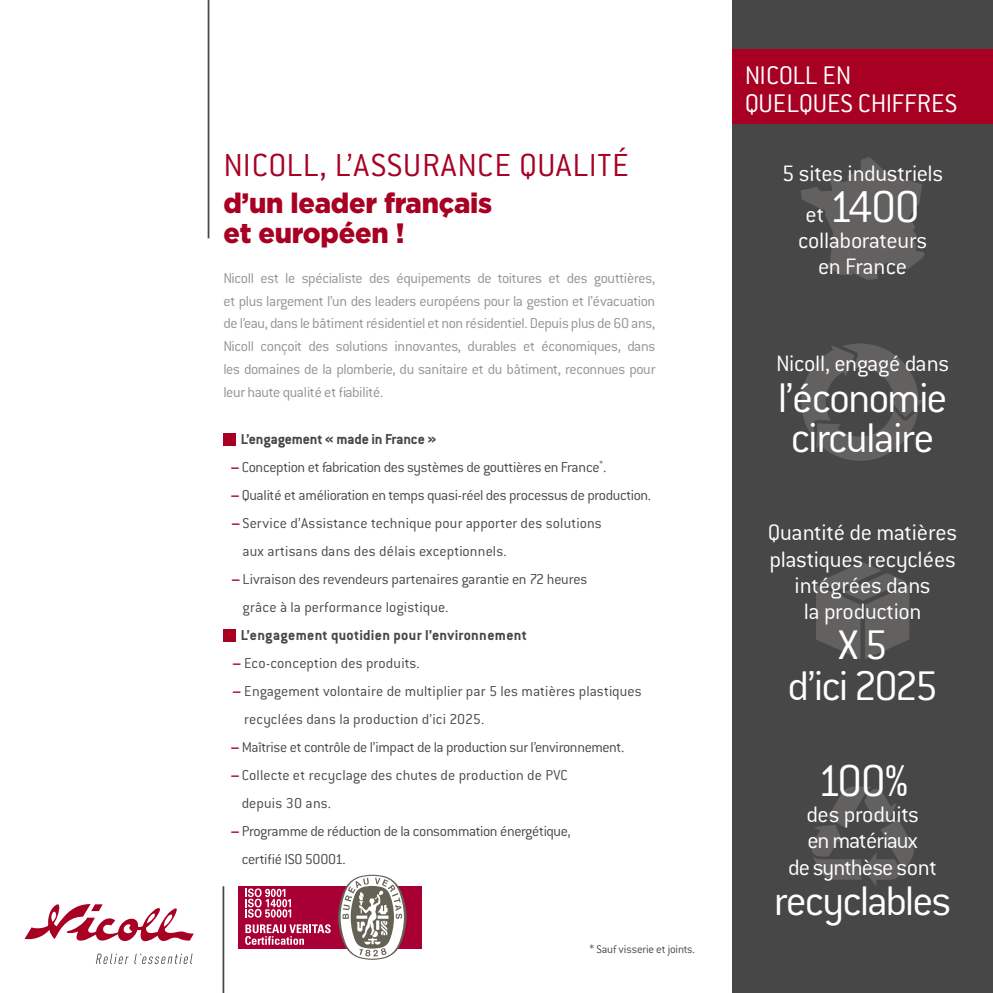
<style>
.page{position:relative;width:993px;height:993px;background:#fff}
.page>*{position:absolute;margin:0;border:0;box-sizing:border-box;transform-origin:0 0}
.t1{font:300 49px "Conduit ITC";letter-spacing:-.035em;color:#fff}
.t2{font:300 45.5px/40.2px "Conduit ITC";letter-spacing:-.045em;color:#fff}
.t3{font:300 35px "Conduit ITC";letter-spacing:.025em;color:#a80023}
.t4{font:900 28px/29.8px "Gotham";letter-spacing:-.01em;color:#a80023}
.t5{font:300 28px/28px "Conduit ITC";color:#fff}
.t6{font:300 24.5px/26.2px "Conduit ITC";letter-spacing:-.015em;color:#fff;text-align:center}
.t7{font:300 15.75px/28px "Conduit ITC";color:#474747}
.t8{font:300 15.75px/22.8px "Conduit ITC";letter-spacing:-.025em;color:#95918f;text-align:justify}
.t9{font:300 15.75px/28px "Conduit ITC";letter-spacing:-.025em;color:#474747}
.t10{font:700 15.75px "Conduit ITC";letter-spacing:.02em;color:#474747}
.t11{font:700 15.75px "Conduit ITC";letter-spacing:-.01em;color:#474747}
.t12{font:300 12.25px "Conduit ITC";letter-spacing:-.01em;color:#474747}
.s1{font-weight:700;color:#a80023}
.s2{font-size:24.5px}
</style>
<div class="page">
<div style="left:732px;top:0;width:260px;height:992px;background:#474747"></div>
<div style="left:238px;top:885px;width:184px;height:63px;background:#a80035"></div>
<svg style="left:245px;top:924px;width:85px;height:20px"></svg>
<svg style="left:338px;top:874px;width:68px;height:85px"></svg>
<svg style="left:245px;top:888px;width:46px;height:29px"></svg>
<hr style="left:207px;top:0;width:2px;height:238px;background:#474747">
<div style="left:732px;top:50px;width:260px;height:74px;background:#a80023"></div>
<svg style="left:801px;top:157px;width:123px;height:123px"></svg>
<svg style="left:816px;top:562px;width:93px;height:97px"></svg>
<svg style="left:811px;top:786px;width:103px;height:100px"></svg>
<hr style="left:222px;top:885px;width:2px;height:107px;background:#474747">
<svg style="left:801px;top:343px;width:122px;height:117px"></svg>
<svg style="left:96px;top:953px;width:96px;height:10px"></svg>
<svg style="left:25px;top:904px;width:169px;height:38px"></svg>
<div style="left:223px;top:432px;width:13px;height:13px;background:#a80023"></div>
<div style="left:223px;top:628px;width:13px;height:13px;background:#a80023"></div>
<h3 class="t3" style="left:223px;top:146px;width:407px">NICOLL, L’ASSURANCE QUALITÉ</h3>
<h3 class="t4" style="left:223px;top:188px;width:270px">d’un leader français et européen !</h3>
<p class="t8" style="left:223px;top:266px;width:433px">Nicoll est le spécialiste des équipements de toitures et des gouttières, et plus largement l’un des leaders européens pour la gestion et l’évacuation de l’eau, dans le bâtiment résidentiel et non résidentiel. Depuis plus de 60 ans, Nicoll conçoit des solutions innovantes, durables et économiques, dans les domaines de la plomberie, du sanitaire et du bâtiment, reconnues pour leur haute qualité et fiabilité.</p>
<p class="t11" style="left:241px;top:429px;width:197px">L’engagement « made in France »</p>
<p class="t9" style="left:231px;top:453px;width:376px"><span class="s1">–</span> Conception et fabrication des systèmes de gouttières en France<sup>*</sup>.</p>
<p class="t9" style="left:231px;top:481px;width:421px"><span class="s1">–</span> Qualité et amélioration en temps quasi-réel des processus de production.</p>
<p class="t7" style="left:242px;top:509px;width:360px;text-indent:-11px"><span class="s1">–</span> Service d’Assistance technique pour apporter des solutions aux artisans dans des délais exceptionnels.</p>
<p class="t7" style="left:242px;top:565px;width:346px;text-indent:-11px"><span class="s1">–</span> Livraison des revendeurs partenaires garantie en 72 heures grâce à la performance logistique.</p>
<p class="t10" style="left:241px;top:625px;width:287px">L’engagement quotidien pour l’environnement</p>
<p class="t7" style="left:233px;top:649px;width:188px"><span class="s1">–</span> Eco-conception des produits.</p>
<p class="t7" style="left:244px;top:677px;width:399px;text-indent:-11px"><span class="s1">–</span> Engagement volontaire de multiplier par 5 les matières plastiques recyclées dans la production d’ici 2025.</p>
<p class="t9" style="left:231px;top:733px;width:394px"><span class="s1">–</span> Maîtrise et contrôle de l’impact de la production sur l’environnement.</p>
<p class="t7" style="left:242px;top:761px;width:327px;text-indent:-10px"><span class="s1">–</span> Collecte et recyclage des chutes de production de PVC depuis 30 ans.</p>
<p class="t9" style="left:242px;top:817px;width:330px;text-indent:-10px"><span class="s1">–</span> Programme de réduction de la consommation énergétique, certifié ISO 50001.</p>
<p class="t12" style="left:589px;top:942px;width:107px">* Sauf visserie et joints.</p>
<h3 class="t5" style="left:744px;top:61px;width:214px">NICOLL EN<br>QUELQUES CHIFFRES</h3>
<h3 class="t6" style="left:781px;top:161px;width:163px">5 sites industriels</h3>
<h1 class="t1" style="left:805px;top:180px;width:116px"><span class="s2">et</span> 1400</h1>
<h3 class="t6" style="left:797px;top:227px;width:131px">collaborateurs en France</h3>
<h3 class="t6" style="left:775px;top:350px;width:175px">Nicoll, engagé dans</h3>
<h2 class="t2" style="left:777px;top:377px;width:171px">l’économie circulaire</h2>
<h3 class="t6" style="left:767px;top:519px;width:191px">Quantité de matières plastiques recyclées intégrées dans<br>la production</h3>
<h2 class="t2" style="left:787px;top:625px;width:152px;text-align:center">X 5<br>d’ici 2025</h2>
<h1 class="t1" style="left:816px;top:753px;width:93px">100%</h1>
<h3 class="t6" style="left:788px;top:801px;width:150px">des produits<br>en matériaux<br>de synthèse sont</h3>
<h2 class="t2" style="left:773px;top:880px;width:179px">recyclables</h2>
</div>
